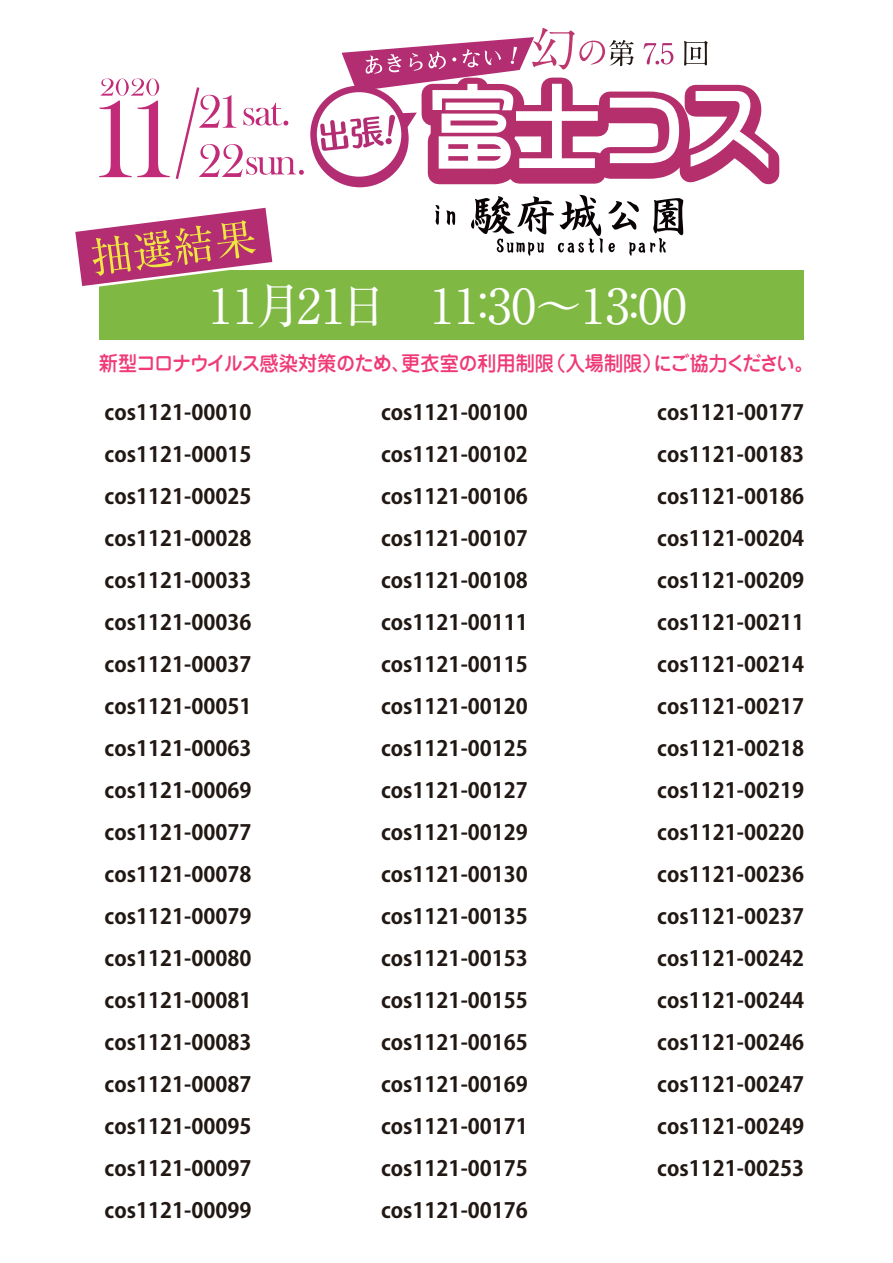
<style>
.page{position:relative;width:893px;height:1263px;background:#fff}
.page>*{position:absolute;margin:0;border:0;box-sizing:border-box;transform-origin:0 0}
.t1{font:48.15px "Ryumin Pro";color:#fff}
.t2{font:700 21px/42px "Koz Go Pr 6 N";color:#211814;text-align:justify}
.t3{font:500 20.4px "Jun 34 Pro";letter-spacing:-.02em;color:#ef3a76;scale:.94 1}
</style>
<div class="page">
<svg style="left:310px;top:28px;width:470px;height:228px"></svg>
<svg style="left:99px;top:78px;width:205px;height:101px"></svg>
<div style="left:99px;top:270px;width:705px;height:70px;background:#7fb944"></div>
<svg style="left:75px;top:207px;width:198px;height:80px"></svg>
<h1 class="t1" style="left:209px;top:268px;width:479px">11月21日　11：30～13：00</h1>
<p class="t3" style="left:99px;top:347px;width:762px">新型コロナウイルス感染対策のため、更衣室の利用制限（入場制限）にご協力ください。</p>
<p class="t2" style="left:381px;top:391px;width:148px">cos1121-00100 cos1121-00102 cos1121-00106 cos1121-00107 cos1121-00108 cos1121-00111 cos1121-00115 cos1121-00120 cos1121-00125 cos1121-00127 cos1121-00129 cos1121-00130 cos1121-00135 cos1121-00153 cos1121-00155 cos1121-00165 cos1121-00169 cos1121-00171 cos1121-00175 cos1121-00176</p>
<p class="t2" style="left:657px;top:391px;width:148px">cos1121-00177 cos1121-00183 cos1121-00186 cos1121-00204 cos1121-00209 cos1121-00211 cos1121-00214 cos1121-00217 cos1121-00218 cos1121-00219 cos1121-00220 cos1121-00236 cos1121-00237 cos1121-00242 cos1121-00244 cos1121-00246 cos1121-00247 cos1121-00249 cos1121-00253</p>
<p class="t2" style="left:105px;top:391px;width:148px">cos1121-00010 cos1121-00015 cos1121-00025 cos1121-00028 cos1121-00033 cos1121-00036 cos1121-00037 cos1121-00051 cos1121-00063 cos1121-00069 cos1121-00077 cos1121-00078 cos1121-00079 cos1121-00080 cos1121-00081 cos1121-00083 cos1121-00087 cos1121-00095 cos1121-00097 cos1121-00099</p>
</div>
